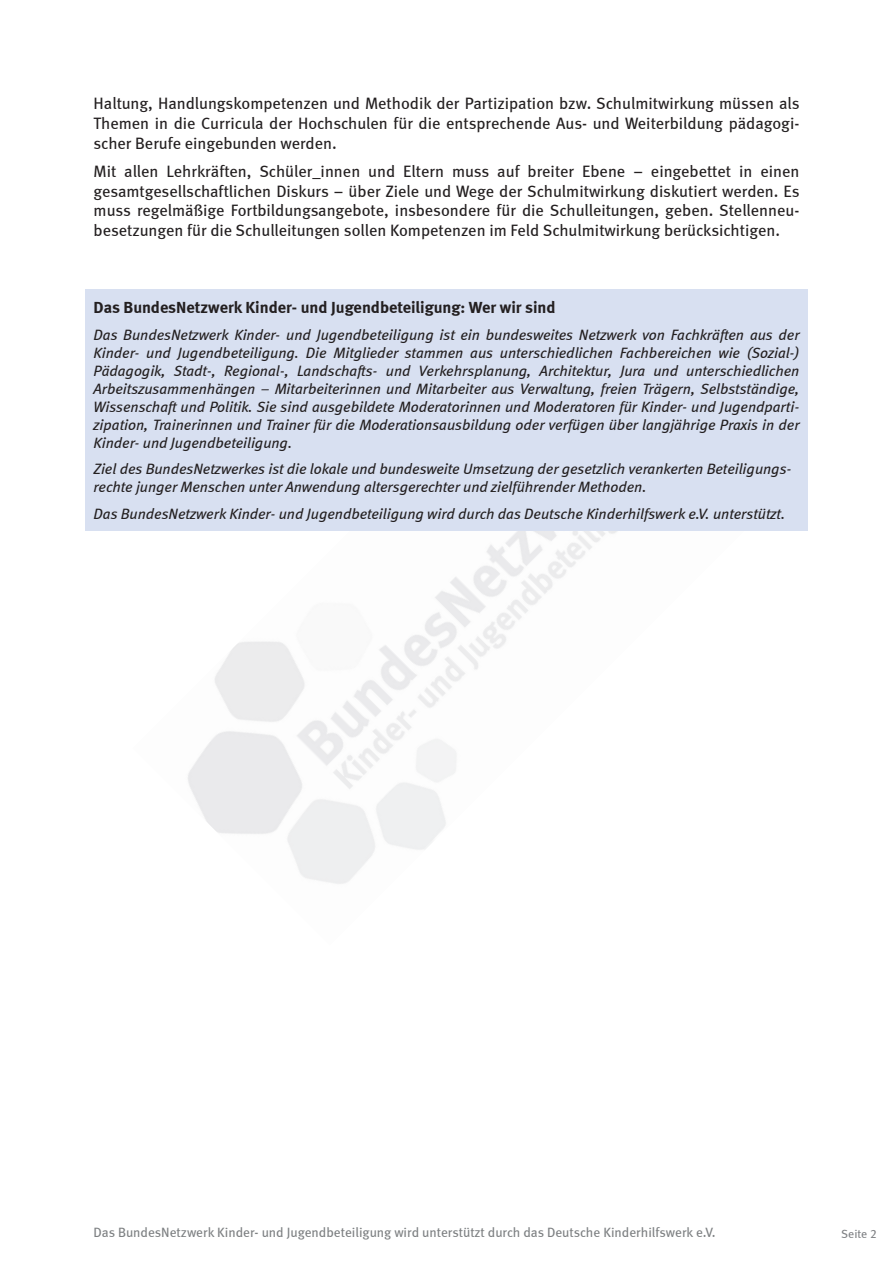
<style>
.page{position:relative;width:893px;height:1263px;background:#fff}
.page>*{position:absolute;margin:0;border:0;box-sizing:border-box;transform-origin:0 0}
.t1{font:16.5px/19.8px "Meta Book LF";color:#231f20;text-align:justify}
.t2{font:16.5px "Meta Bold LF";color:#231f20}
.t3{font:italic 15px/18px "Meta Book LF";color:#231f20;text-align:justify}
.t4{font:13.5px "Meta Book LF";color:#7d8082}
.t5{font:12px "Meta Book LF";color:#808285}
</style>
<div class="page">
<img style="left:455px;top:531px;width:163px;height:92px">
<div style="left:85px;top:289px;width:723px;height:242px;background:#d8e0f1"></div>
<p class="t1" style="left:94px;top:93px;width:708px">Haltung, Handlungskompetenzen und Methodik der Partizipation bzw. Schulmitwirkung müssen als Themen in die Curricula der Hochschulen für die entsprechende Aus- und Weiterbildung pädagogi&shy;scher Berufe eingebunden werden.</p>
<p class="t1" style="left:94px;top:161px;width:708px">Mit allen Lehrkräften, Schüler_innen und Eltern muss auf breiter Ebene – eingebettet in einen gesamtgesellschaftlichen Diskurs – über Ziele und Wege der Schulmitwirkung diskutiert werden. Es muss regelmäßige Fortbildungsangebote, insbesondere für die Schulleitungen, geben. Stellenneu&shy;besetzungen für die Schulleitungen sollen Kompetenzen im Feld Schulmitwirkung berücksichtigen.</p>
<p class="t2" style="left:94px;top:297px;width:464px">Das BundesNetzwerk Kinder- und Jugendbeteiligung: Wer wir sind</p>
<p class="t3" style="left:94px;top:325px;width:708px">Das BundesNetzwerk Kinder- und Jugendbeteiligung ist ein bundesweites Netzwerk von Fachkräften aus der Kinder- und Jugendbeteiligung. Die Mitglieder stammen aus unterschiedlichen Fachbereichen wie (Sozial-)<br>Pädagogik, Stadt-, Regional-, Landschafts- und Verkehrsplanung, Architektur, Jura und unterschiedlichen Arbeitszusammenhängen – Mitarbeiterinnen und Mitarbeiter aus Verwaltung, freien Trägern, Selbstständige, Wissenschaft und Politik. Sie sind ausgebildete Moderatorinnen und Moderatoren für Kinder- und Jugendparti&shy;zipation, Trainerinnen und Trainer für die Moderationsausbildung oder verfügen über langjährige Praxis in der Kinder- und Jugendbeteiligung.</p>
<p class="t3" style="left:94px;top:460px;width:699px">Ziel des BundesNetzwerkes ist die lokale und bundesweite Umsetzung der gesetzlich verankerten Beteiligungs&shy;rechte junger Menschen unter Anwendung altersgerechter und zielführender Methoden.</p>
<p class="t3" style="left:94px;top:504px;width:693px">Das BundesNetzwerk Kinder- und Jugendbeteiligung wird durch das Deutsche Kinderhilfswerk e.V. unterstützt.</p>
<p class="t4" style="left:94px;top:1225px;width:623px">Das BundesNetzwerk Kinder- und Jugendbeteiligung wird unterstützt durch das Deutsche Kinderhilfswerk e.V.</p>
<p class="t5" style="left:841px;top:1227px;width:37px">Seite 2</p>
</div>
